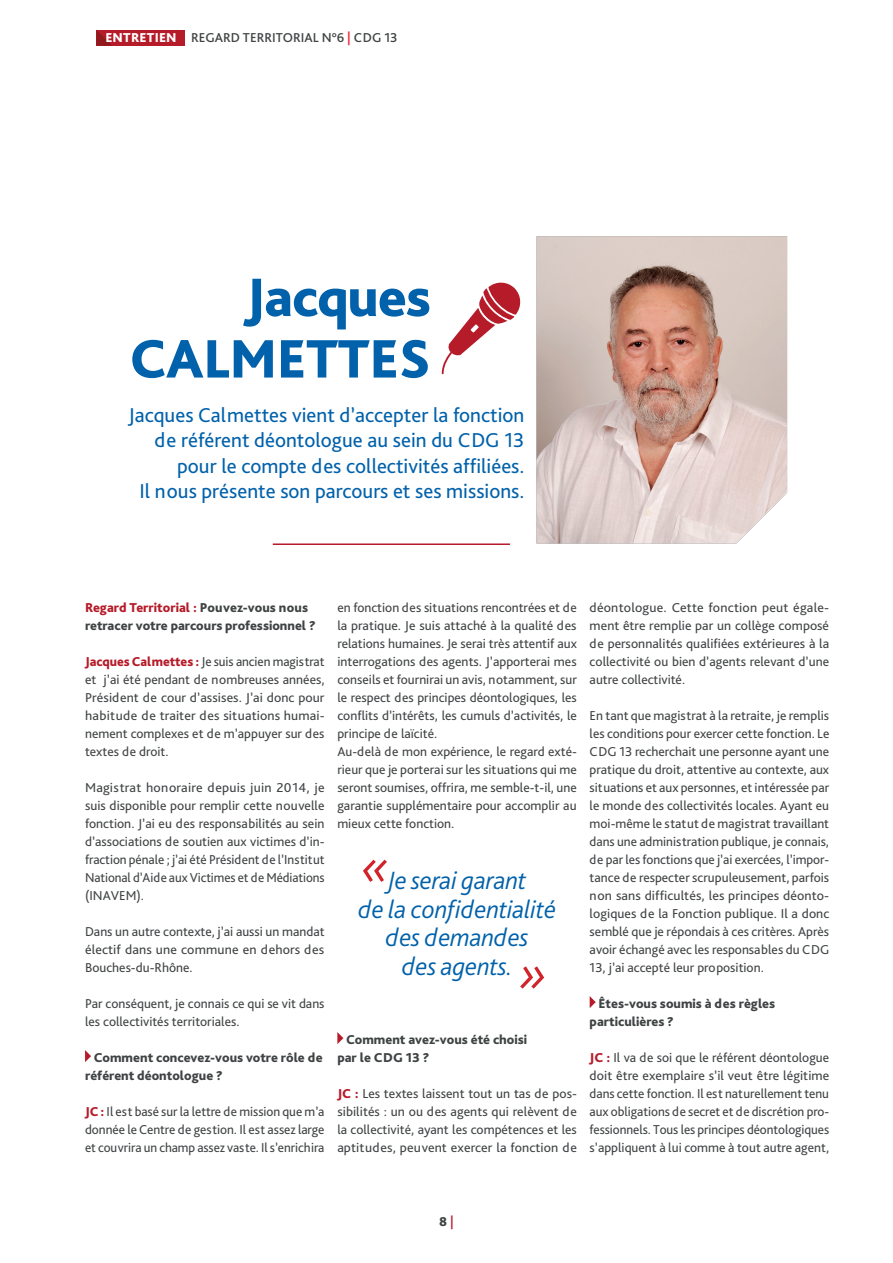
<style>
.page{position:relative;width:893px;height:1263px;background:#fff}
.page>*{position:absolute;margin:0;border:0;box-sizing:border-box;transform-origin:0 0}
.t1{font:800 56.55px/61.5px "Bliss Pro";letter-spacing:-.005em;color:#0161aa;text-align:right}
.t2{font:italic 300 26.1px/28.5px "Bliss Pro";letter-spacing:-.01em;color:#0161aa;text-align:center}
.t3{font:21px/25.5px "Bliss Pro";color:#0161aa;text-align:right}
.t4{font:13.5px/18px "Bliss Pro";color:#404344;text-align:justify}
.t5{font:800 13.5px/18px "Bliss Pro";color:#404344}
.t6{font:500 13.5px "Bliss Pro";color:#404344}
.s1{font-weight:800;color:#fff}
.s2{color:#ee1b2c}
.s3{color:#b61b29}
.s4{font-weight:800;color:#b61b29}
.s5{font-weight:500;color:#b61b29}
</style>
<div class="page">
<svg style="left:85px;top:1050px;width:6px;height:12px"></svg>
<svg style="left:337px;top:1032px;width:6px;height:12px"></svg>
<svg style="left:590px;top:996px;width:6px;height:12px"></svg>
<hr style="left:273px;top:543px;width:237px;height:2px;background:#b61b29">
<img style="left:536px;top:236px;width:251px;height:307px">
<div style="left:96px;top:30px;width:89px;height:16px;background:#b61b29"></div>
<svg style="left:96px;top:30px;width:16px;height:16px"></svg>
<svg style="left:442px;top:282px;width:79px;height:92px"></svg>
<svg style="left:363px;top:860px;width:24px;height:22px"></svg>
<svg style="left:520px;top:966px;width:24px;height:23px"></svg>
<p class="t6" style="left:105px;top:30px;width:294px"><span class="s1">ENTRETIEN</span> REGARD TERRITORIAL N°6 <span class="s2">|</span> CDG 13</p>
<h1 class="t1" style="left:129px;top:265px;width:303px">Jacques<br>CALMETTES</h1>
<h3 class="t3" style="left:129px;top:401px;width:397px">Jacques Calmettes vient d’accepter la fonction de référent déontologue au sein du CDG 13 pour le compte des collectivités affiliées.<br>Il nous présente son parcours et ses missions.</h3>
<p class="t5" style="left:85px;top:598px;width:232px"><span class="s3">Regard Territorial :</span> Pouvez-vous nous retracer votre parcours professionnel ?</p>
<p class="t4" style="left:85px;top:652px;width:241px"><span class="s4">Jacques Calmettes :</span> Je suis ancien magistrat et j’ai été pendant de nombreuses années, Président de cour d’assises. J’ai donc pour habitude de traiter des situations humai&shy;nement complexes et de m’appuyer sur des textes de droit.</p>
<p class="t4" style="left:85px;top:778px;width:241px">Magistrat honoraire depuis juin 2014, je suis disponible pour remplir cette nouvelle fonction. J’ai eu des responsabilités au sein d’associations de soutien aux victimes d’in&shy;fraction pénale ; j’ai été Président de l’Institut National d’Aide aux Victimes et de Médiations (INAVEM).</p>
<p class="t4" style="left:85px;top:922px;width:241px">Dans un autre contexte, j’ai aussi un mandat électif dans une commune en dehors des Bouches-du-Rhône.</p>
<p class="t4" style="left:85px;top:994px;width:241px">Par conséquent, je connais ce qui se vit dans les collectivités territoriales.</p>
<p class="t5" style="left:85px;top:1048px;width:239px;text-indent:9px">Comment concevez-vous votre rôle de référent déontologue ?</p>
<p class="t4" style="left:85px;top:1102px;width:241px"><span class="s4">JC :</span> Il est basé sur la lettre de mission que m’a donnée le Centre de gestion. Il est assez large et couvrira un champ assez vaste. Il s’enrichira</p>
<p class="t4" style="left:337px;top:598px;width:241px;text-align:left">en fonction des situations rencontrées et de la pratique. Je suis attaché à la qualité des relations humaines. Je serai très attentif aux interrogations des agents. J’apporterai mes conseils et fournirai un avis, notamment, sur le respect des principes déontologiques, les conflits d’intérêts, les cumuls d’activités, le principe de laïcité.<br>Au-delà de mon expérience, le regard exté&shy;rieur que je porterai sur les situations qui me seront soumises, offrira, me semble-t-il, une garantie supplémentaire pour accomplir au mieux cette fonction.</p>
<h2 class="t2" style="left:358px;top:865px;width:200px">Je serai garant<br>de la confidentialité des demandes<br>des agents.</h2>
<p class="t5" style="left:337px;top:1030px;width:191px;text-indent:9px">Comment avez-vous été choisi par le CDG 13 ?</p>
<p class="t4" style="left:337px;top:1084px;width:241px"><span class="s4">JC :</span> Les textes laissent tout un tas de pos&shy;sibilités : un ou des agents qui relèvent de la collectivité, ayant les compétences et les aptitudes, peuvent exercer la fonction de</p>
<p class="t4" style="left:590px;top:598px;width:241px">déontologue. Cette fonction peut égale&shy;ment être remplie par un collège composé de personnalités qualifiées extérieures à la collectivité ou bien d’agents relevant d’une autre collectivité.</p>
<p class="t4" style="left:590px;top:706px;width:241px">En tant que magistrat à la retraite, je remplis les conditions pour exercer cette fonction. Le CDG 13 recherchait une personne ayant une pratique du droit, attentive au contexte, aux situations et aux personnes, et intéressée par le monde des collectivités locales. Ayant eu moi-même le statut de magistrat travaillant dans une administration publique, je connais, de par les fonctions que j’ai exercées, l’impor&shy;tance de respecter scrupuleusement, parfois non sans difficultés, les principes déonto&shy;logiques de la Fonction publique. Il a donc semblé que je répondais à ces critères. Après avoir échangé avec les responsables du CDG 13, j’ai accepté leur proposition.</p>
<p class="t5" style="left:590px;top:994px;width:187px;text-indent:9px">Êtes-vous soumis à des règles particulières ?</p>
<p class="t4" style="left:590px;top:1048px;width:241px"><span class="s4">JC :</span> Il va de soi que le référent déontologue doit être exemplaire s’il veut être légitime dans cette fonction. Il est naturellement tenu aux obligations de secret et de discrétion pro&shy;fessionnels. Tous les principes déontologiques s’appliquent à lui comme à tout autre agent,</p>
<p class="t5" style="left:439px;top:1212px;width:16px">8<span class="s5">|</span></p>
</div>
